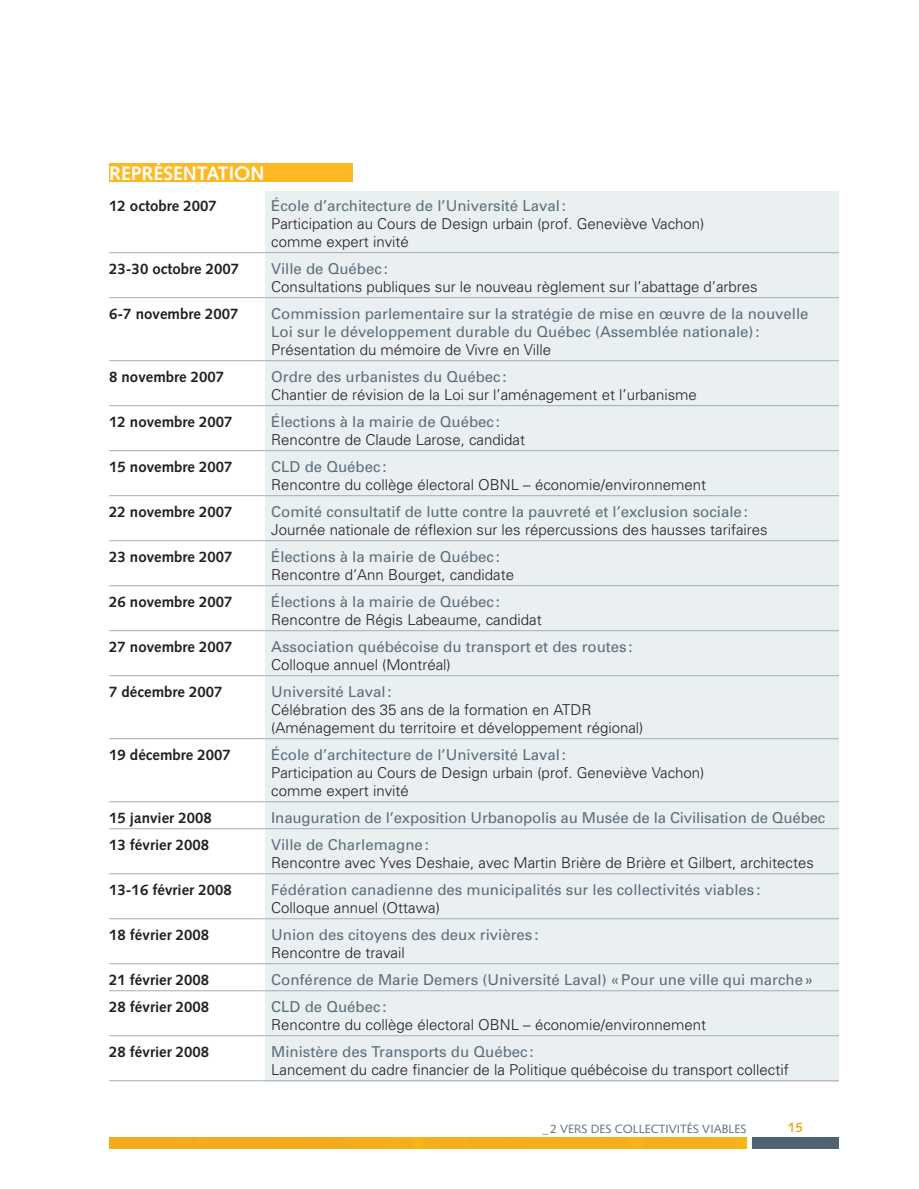
<style>
.page{position:relative;width:919px;height:1189px;background:#fff}
.page>*{position:absolute;margin:0;border:0;box-sizing:border-box;transform-origin:0 0}
.t1{font:700 19.5px "Syntax";color:#fff}
.t2{font:300 15px/18px "Univers";color:#231f20}
.t3{font:15px/18px "Univers";color:#5b6f7b}
.t4{font:700 15px "Syntax";color:#231f20}
.t5{font:700 13.5px "Syntax";color:#eaab22}
.t6{font:12px "Syntax";color:#5b6f7b}
</style>
<div class="page">
<img style="left:109px;top:1137px;width:729px;height:12px">
<div style="left:109px;top:164px;width:243px;height:18px;background:#fdb824"></div>
<div style="left:265px;top:191px;width:573px;height:890px;background:#eaeff1"></div>
<hr style="left:109px;top:252px;width:729px;height:1px;background:#a2afb9">
<hr style="left:109px;top:297px;width:729px;height:1px;background:#a2afb9">
<hr style="left:109px;top:360px;width:729px;height:1px;background:#a2afb9">
<hr style="left:109px;top:405px;width:729px;height:1px;background:#a2afb9">
<hr style="left:109px;top:450px;width:729px;height:1px;background:#a2afb9">
<hr style="left:109px;top:495px;width:729px;height:1px;background:#a2afb9">
<hr style="left:109px;top:540px;width:729px;height:1px;background:#a2afb9">
<hr style="left:109px;top:585px;width:729px;height:1px;background:#a2afb9">
<hr style="left:109px;top:630px;width:729px;height:1px;background:#a2afb9">
<hr style="left:109px;top:675px;width:729px;height:1px;background:#a2afb9">
<hr style="left:109px;top:738px;width:729px;height:1px;background:#a2afb9">
<hr style="left:109px;top:801px;width:729px;height:1px;background:#a2afb9">
<hr style="left:109px;top:828px;width:729px;height:1px;background:#a2afb9">
<hr style="left:109px;top:873px;width:729px;height:1px;background:#a2afb9">
<hr style="left:109px;top:918px;width:729px;height:1px;background:#a2afb9">
<hr style="left:109px;top:963px;width:729px;height:1px;background:#a2afb9">
<hr style="left:109px;top:990px;width:729px;height:1px;background:#a2afb9">
<hr style="left:109px;top:1035px;width:729px;height:1px;background:#a2afb9">
<hr style="left:109px;top:1080px;width:729px;height:1px;background:#a2afb9">
<h1 class="t1" style="left:109px;top:166px;width:157px">REPRÉSENTATION</h1>
<p class="t4" style="left:109px;top:200px;width:109px">12 octobre 2007</p>
<p class="t3" style="left:271px;top:198px;width:296px">École d’architecture de l’Université Laval :</p>
<p class="t2" style="left:271px;top:216px;width:434px">Participation au Cours de Design urbain (prof. Geneviève Vachon) comme expert invité</p>
<p class="t4" style="left:109px;top:263px;width:132px">23-30 octobre 2007</p>
<p class="t3" style="left:271px;top:261px;width:118px">Ville de Québec :</p>
<p class="t2" style="left:271px;top:279px;width:487px">Consultations publiques sur le nouveau règlement sur l’abattage d’arbres</p>
<p class="t4" style="left:109px;top:308px;width:131px">6-7 novembre 2007</p>
<p class="t3" style="left:271px;top:306px;width:538px">Commission parlementaire sur la stratégie de mise en œuvre de la nouvelle<br>Loi sur le développement durable du Québec (Assemblée nationale) :</p>
<p class="t2" style="left:271px;top:342px;width:281px">Présentation du mémoire de Vivre en Ville</p>
<p class="t4" style="left:109px;top:371px;width:117px">8 novembre 2007</p>
<p class="t3" style="left:271px;top:369px;width:237px">Ordre des urbanistes du Québec :</p>
<p class="t2" style="left:271px;top:387px;width:427px">Chantier de révision de la Loi sur l’aménagement et l’urbanisme</p>
<p class="t4" style="left:109px;top:416px;width:125px">12 novembre 2007</p>
<p class="t3" style="left:271px;top:414px;width:230px">Élections à la mairie de Québec :</p>
<p class="t2" style="left:271px;top:432px;width:255px">Rencontre de Claude Larose, candidat</p>
<p class="t4" style="left:109px;top:461px;width:125px">15 novembre 2007</p>
<p class="t3" style="left:271px;top:459px;width:117px">CLD de Québec :</p>
<p class="t2" style="left:271px;top:477px;width:436px">Rencontre du collège électoral OBNL – économie/environnement</p>
<p class="t4" style="left:109px;top:506px;width:125px">22 novembre 2007</p>
<p class="t3" style="left:271px;top:504px;width:478px">Comité consultatif de lutte contre la pauvreté et l’exclusion sociale :</p>
<p class="t2" style="left:271px;top:522px;width:497px">Journée nationale de réflexion sur les répercussions des hausses tarifaires</p>
<p class="t4" style="left:109px;top:551px;width:125px">23 novembre 2007</p>
<p class="t3" style="left:271px;top:549px;width:230px">Élections à la mairie de Québec :</p>
<p class="t2" style="left:271px;top:567px;width:244px">Rencontre d’Ann Bourget, candidate</p>
<p class="t4" style="left:109px;top:596px;width:125px">26 novembre 2007</p>
<p class="t3" style="left:271px;top:594px;width:230px">Élections à la mairie de Québec :</p>
<p class="t2" style="left:271px;top:612px;width:272px">Rencontre de Régis Labeaume, candidat</p>
<p class="t4" style="left:109px;top:641px;width:125px">27 novembre 2007</p>
<p class="t3" style="left:271px;top:639px;width:363px">Association québécoise du transport et des routes :</p>
<p class="t2" style="left:271px;top:657px;width:181px">Colloque annuel (Montréal)</p>
<p class="t4" style="left:109px;top:686px;width:115px">7 décembre 2007</p>
<p class="t3" style="left:271px;top:684px;width:122px">Université Laval :</p>
<p class="t2" style="left:271px;top:702px;width:373px">Célébration des 35 ans de la formation en ATDR (Aménagement du territoire et développement régional)</p>
<p class="t4" style="left:109px;top:749px;width:123px">19 décembre 2007</p>
<p class="t3" style="left:271px;top:747px;width:296px">École d’architecture de l’Université Laval :</p>
<p class="t2" style="left:271px;top:765px;width:434px">Participation au Cours de Design urbain (prof. Geneviève Vachon) comme expert invité</p>
<p class="t4" style="left:109px;top:812px;width:104px">15 janvier 2008</p>
<p class="t3" style="left:271px;top:810px;width:555px">Inauguration de l’exposition Urbanopolis au Musée de la Civilisation de Québec</p>
<p class="t4" style="left:109px;top:839px;width:102px">13 février 2008</p>
<p class="t3" style="left:271px;top:837px;width:159px">Ville de Charlemagne :</p>
<p class="t2" style="left:271px;top:855px;width:544px">Rencontre avec Yves Deshaie, avec Martin Brière de Brière et Gilbert, architectes</p>
<p class="t4" style="left:109px;top:884px;width:124px">13-16 février 2008</p>
<p class="t3" style="left:271px;top:882px;width:490px">Fédération canadienne des municipalités sur les collectivités viables :</p>
<p class="t2" style="left:271px;top:900px;width:170px">Colloque annuel (Ottawa)</p>
<p class="t4" style="left:109px;top:929px;width:102px">18 février 2008</p>
<p class="t3" style="left:271px;top:927px;width:268px">Union des citoyens des deux rivières :</p>
<p class="t2" style="left:271px;top:945px;width:135px">Rencontre de travail</p>
<p class="t4" style="left:109px;top:974px;width:102px">21 février 2008</p>
<p class="t3" style="left:271px;top:972px;width:543px">Conférence de Marie Demers (Université Laval) « Pour une ville qui marche »</p>
<p class="t4" style="left:109px;top:1001px;width:102px">28 février 2008</p>
<p class="t3" style="left:271px;top:999px;width:117px">CLD de Québec :</p>
<p class="t2" style="left:271px;top:1017px;width:436px">Rencontre du collège électoral OBNL – économie/environnement</p>
<p class="t4" style="left:109px;top:1046px;width:102px">28 février 2008</p>
<p class="t3" style="left:271px;top:1044px;width:264px">Ministère des Transports du Québec :</p>
<p class="t2" style="left:271px;top:1062px;width:518px">Lancement du cadre financier de la Politique québécoise du transport collectif</p>
<p class="t6" style="left:542px;top:1124px;width:205px">_ 2 VERS DES COLLECTIVITÉS VIABLES</p>
<p class="t5" style="left:787px;top:1122px;width:17px">15</p>
</div>
